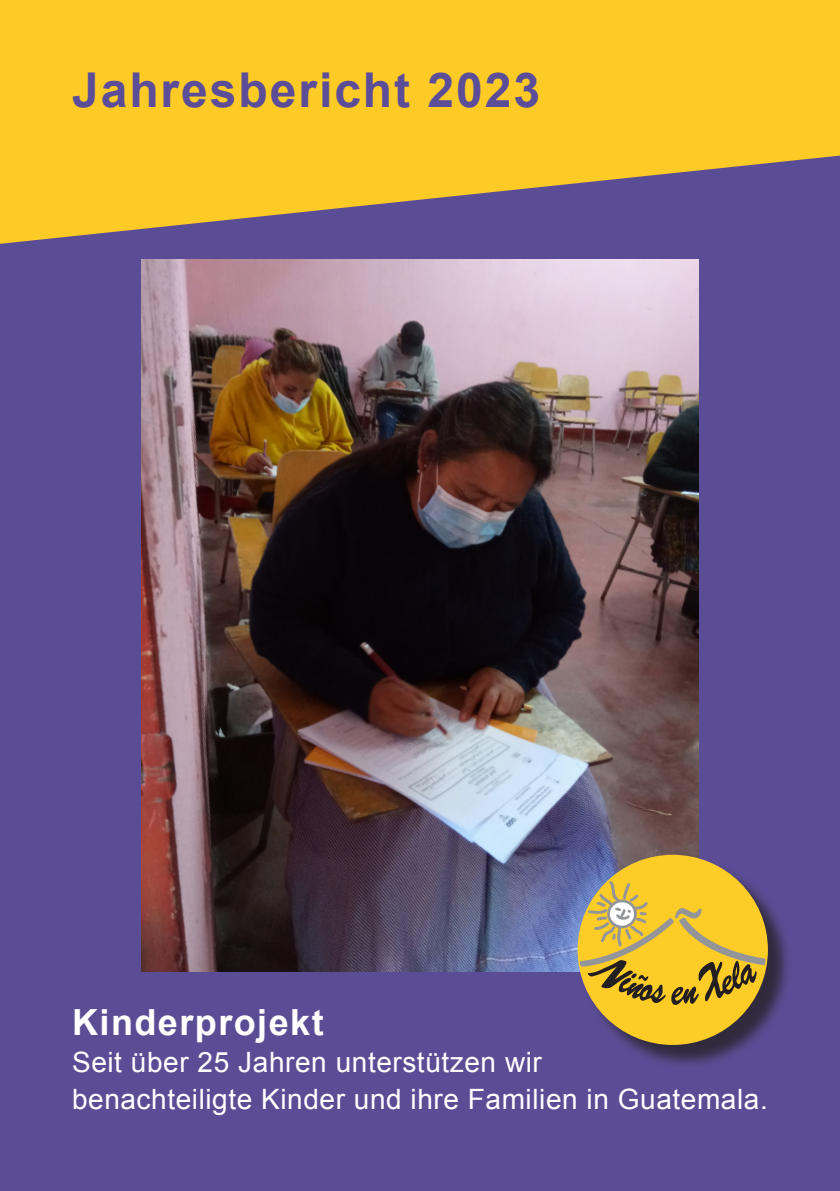
<style>
.page{position:relative;width:840px;height:1191px;background:#fff}
.page>*{position:absolute;margin:0;border:0;box-sizing:border-box;transform-origin:0 0}
.t1{font:700 48px "Arial";letter-spacing:.04em;color:#5b4d97}
.t2{font:700 36px "Arial";letter-spacing:.04em;color:#fff}
.t3{font:28px "Arial";letter-spacing:.02em;color:#fff}
</style>
<div class="page">
<div style="left:0;top:0;width:839px;height:1191px;background:#5b4d95"></div>
<svg style="left:0;top:0;width:839px;height:244px;fill:#feca26"></svg>
<img style="left:141px;top:259px;width:557px;height:712px">
<div style="left:581px;top:858px;width:211px;height:211px;background:#231f20;opacity:.75"></div>
<div style="left:577px;top:854px;width:190px;height:191px;background:#fecc27;border-radius:50%"></div>
<svg style="left:579px;top:881px;width:186px;height:124px"></svg>
<p class="t1" style="left:72px;top:58px;width:469px">Jahresbericht 2023</p>
<p class="t2" style="left:72px;top:998px;width:253px">Kinderprojekt</p>
<p class="t3" style="left:72px;top:1044px;width:471px">Seit über 25 Jahren unterstützen wir</p>
<p class="t3" style="left:72px;top:1081px;width:696px">benachteiligte Kinder und ihre Familien in Guatemala.</p>
</div>
